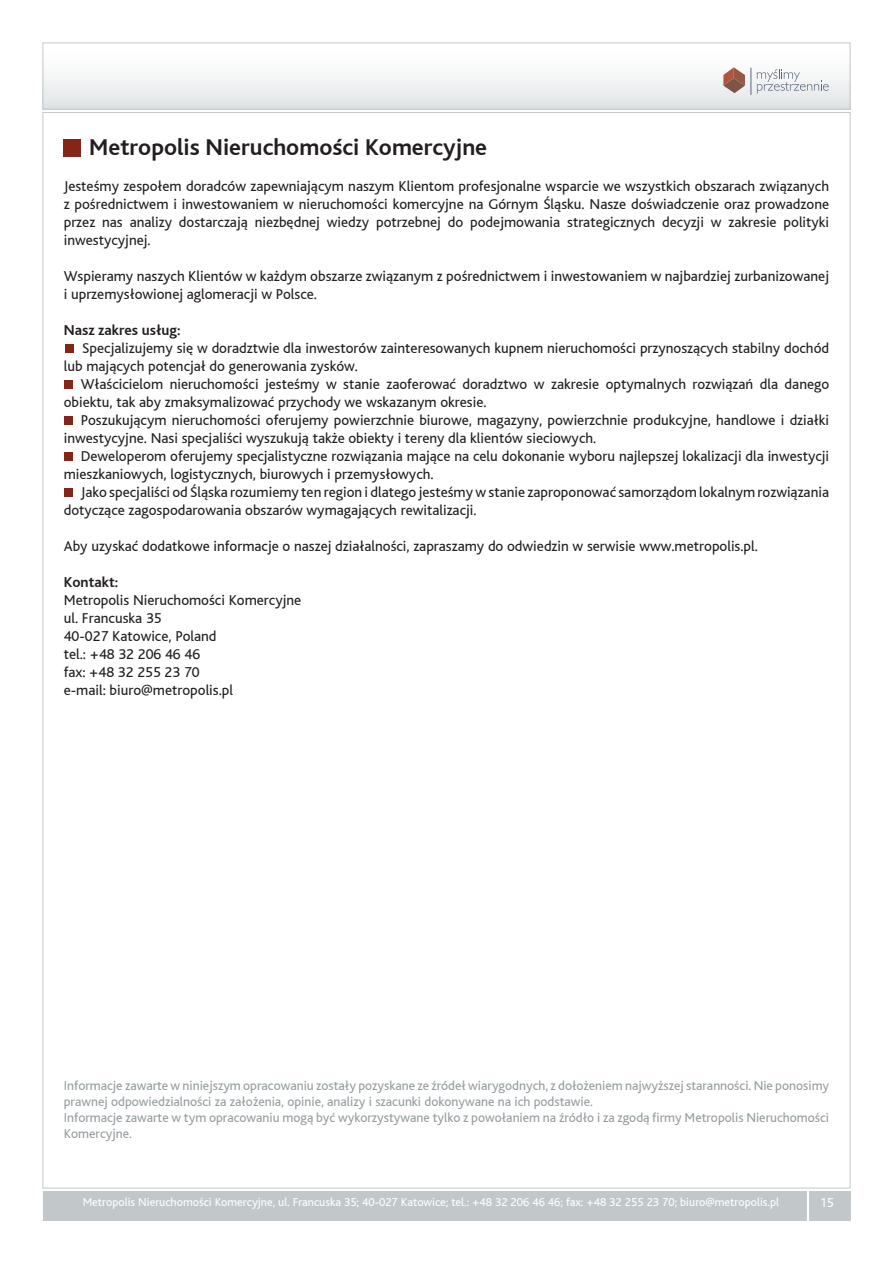
<style>
.page{position:relative;width:893px;height:1263px;background:#fff}
.page>*{position:absolute;margin:0;border:0;box-sizing:border-box;transform-origin:0 0}
.t1{font:700 24px "Bliss";color:#231f20}
.t2{font:15px/18px "Bliss";color:#231f20}
.t3{font:700 15px "Bliss";color:#231f20}
.t4{font:13.5px/16.2px "Bliss";color:#969da0}
.t5{font:13.5px "Bliss";color:#fff}
.t6{font:12px "Bliss";color:#fff}
</style>
<div class="page">
<div style="left:43px;top:43px;width:807px;height:66px;background:linear-gradient(to bottom,#fff,#e2e5e6)"></div>
<div style="left:43px;top:43px;width:807px;height:67px;border:1px solid #c2c7c9"></div>
<div style="left:64px;top:139px;width:17px;height:17px;background:#852518"></div>
<div style="left:65px;top:344px;width:9px;height:9px;background:#852518"></div>
<div style="left:64px;top:380px;width:8px;height:8px;background:#852518"></div>
<div style="left:64px;top:416px;width:8px;height:8px;background:#852518"></div>
<div style="left:64px;top:452px;width:8px;height:8px;background:#852518"></div>
<div style="left:64px;top:488px;width:8px;height:9px;background:#852518"></div>
<svg style="left:723px;top:67px;width:22px;height:26px"></svg>
<svg style="left:751px;top:68px;width:78px;height:27px"></svg>
<div style="left:43px;top:1191px;width:807px;height:29px;background:#c2c7c9"></div>
<svg style="left:808px;top:1191px;width:1px;height:29px"></svg>
<h1 class="t1" style="left:89px;top:134px;width:399px">Metropolis Nieruchomości Komercyjne</h1>
<p class="t2" style="left:64px;top:177px;width:767px;text-align:justify">Jesteśmy zespołem doradców zapewniającym naszym Klientom profesjonalne wsparcie we wszystkich obszarach związanych z pośrednictwem i inwestowaniem w nieruchomości komercyjne na Górnym Śląsku. Nasze doświadczenie oraz prowadzone przez nas analizy dostarczają niezbędnej wiedzy potrzebnej do podejmowania strategicznych decyzji w zakresie polityki inwestycyjnej.</p>
<p class="t2" style="left:64px;top:267px;width:767px">Wspieramy naszych Klientów w każdym obszarze związanym z pośrednictwem i inwestowaniem w najbardziej zurbanizowanej i uprzemysłowionej aglomeracji w Polsce.</p>
<p class="t3" style="left:64px;top:322px;width:118px">Nasz zakres usług:</p>
<p class="t2" style="left:64px;top:339px;width:767px;text-indent:19px">Specjalizujemy się w doradztwie dla inwestorów zainteresowanych kupnem nieruchomości przynoszących stabilny dochód lub mających potencjał do generowania zysków.</p>
<p class="t2" style="left:64px;top:375px;width:767px;text-indent:17px">Właścicielom nieruchomości jesteśmy w stanie zaoferować doradztwo w zakresie optymalnych rozwiązań dla danego obiektu, tak aby zmaksymalizować przychody we wskazanym okresie.</p>
<p class="t2" style="left:64px;top:411px;width:767px;text-indent:17px">Poszukującym nieruchomości oferujemy powierzchnie biurowe, magazyny, powierzchnie produkcyjne, handlowe i działki inwestycyjne. Nasi specjaliści wyszukują także obiekty i tereny dla klientów sieciowych.</p>
<p class="t2" style="left:64px;top:447px;width:767px;text-indent:17px">Deweloperom oferujemy specjalistyczne rozwiązania mające na celu dokonanie wyboru najlepszej lokalizacji dla inwestycji mieszkaniowych, logistycznych, biurowych i przemysłowych.</p>
<p class="t2" style="left:64px;top:483px;width:767px;text-indent:17px">Jako specjaliści od Śląska rozumiemy ten region i dlatego jesteśmy w stanie zaproponować samorządom lokalnym rozwiązania dotyczące zagospodarowania obszarów wymagających rewitalizacji.</p>
<p class="t2" style="left:64px;top:537px;width:696px">Aby uzyskać dodatkowe informacje o naszej działalności, zapraszamy do odwiedzin w serwisie www.metropolis.pl.</p>
<p class="t3" style="left:64px;top:574px;width:56px">Kontakt:</p>
<p class="t2" style="left:64px;top:591px;width:239px">Metropolis Nieruchomości Komercyjne ul. Francuska 35<br>40-027 Katowice, Poland<br>tel.: +48 32 206 46 46<br>fax: +48 32 255 23 70<br>e-mail: biuro@metropolis.pl</p>
<p class="t4" style="left:64px;top:1077px;width:767px">Informacje zawarte w niniejszym opracowaniu zostały pozyskane ze źródeł wiarygodnych, z dołożeniem najwyższej staranności. Nie ponosimy prawnej odpowiedzialności za założenia, opinie, analizy i szacunki dokonywane na ich podstawie.<br>Informacje zawarte w tym opracowaniu mogą być wykorzystywane tylko z powołaniem na źródło i za zgodą firmy Metropolis Nieruchomości Komercyjne.</p>
<p class="t6" style="left:83px;top:1195px;width:698px">Metropolis Nieruchomości Komercyjne, ul. Francuska 35; 40-027 Katowice; tel.: +48 32 206 46 46; fax: +48 32 255 23 70; biuro@metropolis.pl</p>
<p class="t5" style="left:820px;top:1194px;width:16px">15</p>
</div>
